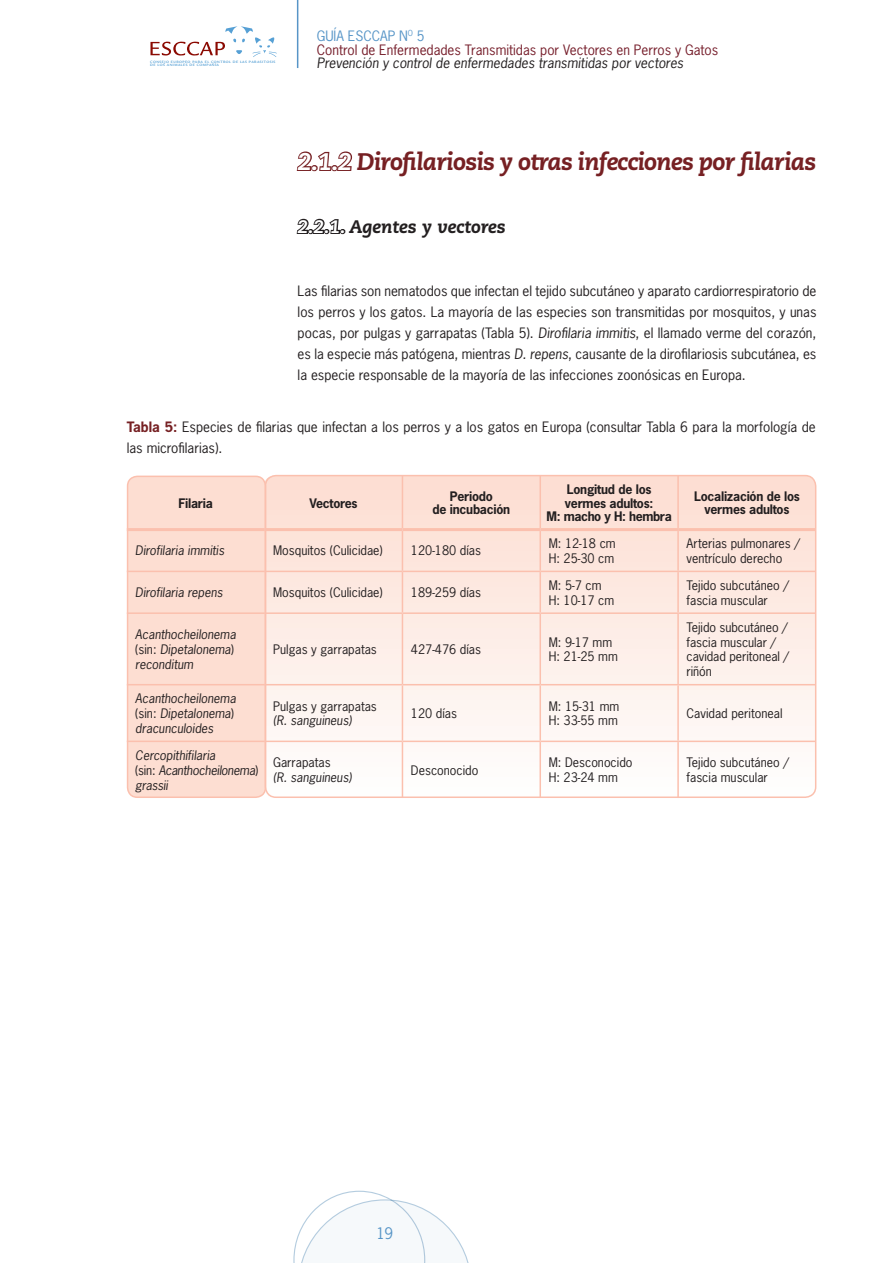
<style>
.page{position:relative;width:893px;height:1263px;background:#fff}
.page>*{position:absolute;margin:0;border:0;box-sizing:border-box;transform-origin:0 0}
.t1{font:italic 800 24px "Caecilia";letter-spacing:-.025em;color:#762023}
.t2{font:italic 800 18px "Caecilia";color:#231f20}
.t3{font:15px "News Gothic";color:#5795c7}
.t4{font:13.5px/21px "News Gothic";color:#231f20;text-align:justify}
.t5{font:13.5px/14.2px "News Gothic";color:#761e2b}
.t6{font:italic 13.5px "News Gothic";color:#231f20}
.t7{font:12.3px/14.9px "News Gothic";color:#231f20}
.t8{font:italic 12.3px/14.9px "News Gothic";color:#231f20}
.t9{font:700 12.3px/13.5px "News Gothic";letter-spacing:-.02em;color:#231f20;text-align:center}
.t10{font:italic 12.3px/14.9px "News Gothic";letter-spacing:-.02em;color:#231f20}
.t11{font:700 3.6px/3.6px "Legacy Sans";letter-spacing:.13em;color:#56a0d5}
.s1{color:#5795c7}
.s2{color:#fff}
.s3{font-style:italic}
.s4{font-weight:700;color:#762023}
.s5{font-style:normal}
</style>
<div class="page">
<hr style="left:297px;top:0;width:1px;height:68px;background:#5795c7">
<svg style="left:293px;top:1191px;width:176px;height:72px"></svg>
<svg style="left:150px;top:26px;width:127px;height:31px"></svg>
<svg style="left:296px;top:151px;width:57px;height:21px"></svg>
<svg style="left:296px;top:218px;width:49px;height:17px"></svg>
<svg style="left:264px;top:476px;width:552px;height:322px"></svg>
<div style="left:128px;top:476px;width:137px;height:321px;background:#fdded2;border-radius:10px"></div>
<div style="left:127px;top:476px;width:139px;height:322px;border:2px solid #fbc0ae;border-radius:10px"></div>
<div style="left:265px;top:475px;width:551px;height:323px;border:2px solid #fbc0ae;border-radius:11px"></div>
<hr style="left:402px;top:476px;width:1px;height:52px;background:#fbc0ae">
<hr style="left:539px;top:476px;width:2px;height:52px;background:#fbc0ae">
<hr style="left:677px;top:476px;width:2px;height:52px;background:#fbc0ae">
<hr style="left:402px;top:531px;width:1px;height:40px;background:#fbc0ae">
<hr style="left:539px;top:531px;width:2px;height:40px;background:#fbc0ae">
<hr style="left:402px;top:572px;width:1px;height:40px;background:#fbc0ae">
<hr style="left:539px;top:572px;width:2px;height:40px;background:#fbc0ae">
<hr style="left:402px;top:614px;width:1px;height:70px;background:#fbc0ae">
<hr style="left:539px;top:614px;width:2px;height:70px;background:#fbc0ae">
<hr style="left:402px;top:685px;width:1px;height:56px;background:#fbc0ae">
<hr style="left:539px;top:685px;width:2px;height:56px;background:#fbc0ae">
<hr style="left:402px;top:742px;width:1px;height:56px;background:#fbc0ae">
<hr style="left:539px;top:742px;width:2px;height:56px;background:#fbc0ae">
<hr style="left:677px;top:531px;width:2px;height:40px;background:#fbc0ae">
<hr style="left:677px;top:572px;width:2px;height:40px;background:#fbc0ae">
<hr style="left:677px;top:614px;width:2px;height:70px;background:#fbc0ae">
<hr style="left:677px;top:685px;width:2px;height:56px;background:#fbc0ae">
<hr style="left:677px;top:742px;width:2px;height:56px;background:#fbc0ae">
<hr style="left:127px;top:571px;width:138px;height:1px;background:#fbc0ae">
<hr style="left:265px;top:571px;width:137px;height:1px;background:#fbc0ae">
<hr style="left:402px;top:571px;width:138px;height:1px;background:#fbc0ae">
<hr style="left:540px;top:571px;width:138px;height:1px;background:#fbc0ae">
<hr style="left:678px;top:571px;width:138px;height:1px;background:#fbc0ae">
<hr style="left:127px;top:612px;width:138px;height:2px;background:#fbc0ae">
<hr style="left:265px;top:612px;width:137px;height:2px;background:#fbc0ae">
<hr style="left:402px;top:612px;width:138px;height:2px;background:#fbc0ae">
<hr style="left:540px;top:612px;width:138px;height:2px;background:#fbc0ae">
<hr style="left:678px;top:612px;width:138px;height:2px;background:#fbc0ae">
<hr style="left:127px;top:684px;width:138px;height:1px;background:#fbc0ae">
<hr style="left:265px;top:684px;width:137px;height:1px;background:#fbc0ae">
<hr style="left:402px;top:684px;width:138px;height:1px;background:#fbc0ae">
<hr style="left:540px;top:684px;width:138px;height:1px;background:#fbc0ae">
<hr style="left:678px;top:684px;width:138px;height:1px;background:#fbc0ae">
<hr style="left:127px;top:741px;width:138px;height:1px;background:#fbc0ae">
<hr style="left:265px;top:741px;width:137px;height:1px;background:#fbc0ae">
<hr style="left:402px;top:741px;width:138px;height:1px;background:#fbc0ae">
<hr style="left:540px;top:741px;width:138px;height:1px;background:#fbc0ae">
<hr style="left:678px;top:741px;width:138px;height:1px;background:#fbc0ae">
<hr style="left:127px;top:528px;width:138px;height:3px;background:#fbc0ae">
<hr style="left:265px;top:528px;width:137px;height:3px;background:#fbc0ae">
<hr style="left:402px;top:528px;width:138px;height:3px;background:#fbc0ae">
<hr style="left:540px;top:528px;width:138px;height:3px;background:#fbc0ae">
<hr style="left:678px;top:528px;width:138px;height:3px;background:#fbc0ae">
<p class="t11" style="left:150px;top:60px;width:127px">CONSEJO EUROPEO PARA EL CONTROL DE LAS PARASITOSIS<br>DE LOS ANIMALES DE COMPAÑÍA</p>
<p class="t5" style="left:317px;top:28px;width:403px"><span class="s1">GUÍa esCCap n</span><sup>o</sup> <span class="s1">5<br></span>Control de enfermedades transmitidas por Vectores en perros y Gatos</p>
<p class="t6" style="left:317px;top:55px;width:368px">Prevención y control de enfermedades transmitidas por vectores</p>
<h1 class="t1" style="left:298px;top:147px;width:520px"><span class="s2">2.1.2</span> Dirofilariosis y otras infecciones por filarias</h1>
<h2 class="t2" style="left:298px;top:216px;width:210px"><span class="s2">2.2.1.</span> Agentes y vectores</h2>
<p class="t4" style="left:298px;top:280px;width:520px">las filarias son nematodos que infectan el tejido subcutáneo y aparato cardiorrespiratorio de los perros y los gatos. la mayoría de las especies son transmitidas por mosquitos, y unas pocas, por pulgas y garrapatas (tabla 5). <span class="s3">Dirofilaria immitis</span>, el llamado verme del corazón, es la especie más patógena, mientras <span class="s3">D. repens</span>, causante de la dirofilariosis subcutánea, es la especie responsable de la mayoría de las infecciones zoonósicas en europa.</p>
<p class="t4" style="left:127px;top:417px;width:690px"><span class="s4">Tabla 5:</span> especies de filarias que infectan a los perros y a los gatos en europa (consultar tabla 6 para la morfología de las microfilarias).</p>
<p class="t9" style="left:179px;top:496px;width:36px">Filaria</p>
<p class="t9" style="left:309px;top:496px;width:50px">Vectores</p>
<p class="t9" style="left:432px;top:489px;width:79px">Periodo<br>de incubación</p>
<p class="t9" style="left:547px;top:482px;width:127px">Longitud de los vermes adultos:<br>M: macho y H: hembra</p>
<p class="t9" style="left:694px;top:489px;width:107px">Localización de los vermes adultos</p>
<p class="t8" style="left:135px;top:543px;width:91px">Dirofilaria immitis</p>
<p class="t7" style="left:273px;top:543px;width:111px">mosquitos (Culicidae)</p>
<p class="t7" style="left:411px;top:543px;width:72px">120-180 días</p>
<p class="t7" style="left:549px;top:536px;width:68px">m: 12-18 cm<br>H: 25-30 cm</p>
<p class="t7" style="left:687px;top:536px;width:115px">arterias pulmonares / ventrículo derecho</p>
<p class="t8" style="left:135px;top:585px;width:89px">Dirofilaria repens</p>
<p class="t7" style="left:273px;top:585px;width:111px">mosquitos (Culicidae)</p>
<p class="t7" style="left:411px;top:585px;width:72px">189-259 días</p>
<p class="t7" style="left:549px;top:578px;width:67px">m: 5-7 cm<br>H: 10-17 cm</p>
<p class="t7" style="left:687px;top:578px;width:104px">tejido subcutáneo / fascia muscular</p>
<p class="t8" style="left:135px;top:627px;width:102px">Acanthocheilonema <span class="s5">(sin:</span> Dipetalonema<span class="s5">) </span>reconditum</p>
<p class="t7" style="left:687px;top:619px;width:104px">tejido subcutáneo / fascia muscular / cavidad peritoneal / riñón</p>
<p class="t7" style="left:273px;top:642px;width:105px">pulgas y garrapatas</p>
<p class="t7" style="left:411px;top:642px;width:72px">427-476 días</p>
<p class="t7" style="left:549px;top:634px;width:71px">m: 9-17 mm<br>H: 21-25 mm</p>
<p class="t8" style="left:135px;top:691px;width:102px">Acanthocheilonema <span class="s5">(sin:</span> Dipetalonema<span class="s5">) </span>dracunculoides</p>
<p class="t7" style="left:273px;top:698px;width:105px">pulgas y garrapatas</p>
<p class="t8" style="left:273px;top:713px;width:80px">(R. sanguineus)</p>
<p class="t10" style="left:135px;top:748px;width:124px">Cercopithifilaria<br><span class="s5">(sin:</span> Acanthocheilonema<span class="s5">) </span>grassii</p>
<p class="t7" style="left:273px;top:755px;width:59px">Garrapatas</p>
<p class="t8" style="left:273px;top:770px;width:80px">(R. sanguineus)</p>
<p class="t7" style="left:411px;top:706px;width:48px">120 días</p>
<p class="t7" style="left:549px;top:698px;width:72px">m: 15-31 mm<br>H: 33-55 mm</p>
<p class="t7" style="left:687px;top:706px;width:97px">Cavidad peritoneal</p>
<p class="t7" style="left:411px;top:762px;width:69px">desconocido</p>
<p class="t7" style="left:549px;top:755px;width:85px">m: desconocido<br>H: 23-24 mm</p>
<p class="t7" style="left:687px;top:755px;width:104px">tejido subcutáneo / fascia muscular</p>
<p class="t3" style="left:376px;top:1224px;width:18px">19</p>
</div>
